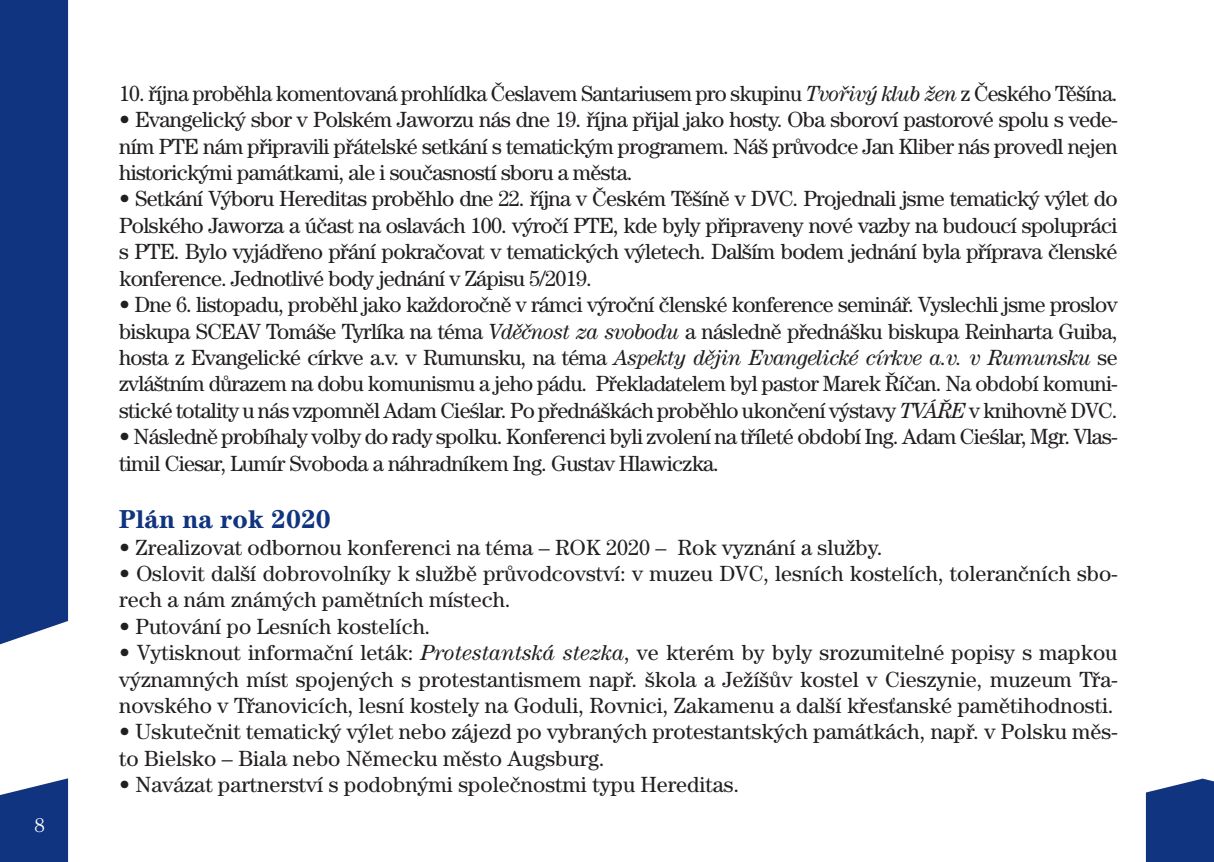
<style>
.page{position:relative;width:1214px;height:862px;background:#fff}
.page>*{position:absolute;margin:0;border:0;box-sizing:border-box;transform-origin:0 0}
.t1{font:700 26px "Century CE";color:#10347f}
.t2{font:22px/26.4px "Century CE";color:#231f20;text-align:justify}
.t3{font:22px/26.4px "Century CE";letter-spacing:-.03em;color:#231f20}
.t4{font:300 20px "Century CE";color:#fff}
.s1{font-style:italic}
</style>
<div class="page">
<svg style="left:1145px;top:778px;width:68px;height:84px"></svg>
<div style="left:0;top:0;width:68px;height:862px;background:#10347f"></div>
<svg style="left:0;top:619px;width:69px;height:190px"></svg>
<p class="t4" style="left:34px;top:814px;width:12px">8</p>
<p class="t3" style="left:119px;top:80px;width:999px">10. října proběhla komentovaná prohlídka Česlavem Santariusem pro skupinu <span class="s1">Tvořivý klub žen</span> z Českého Těšína.</p>
<p class="t2" style="left:119px;top:106px;width:999px">• Evangelický sbor v Polském Jaworzu nás dne 19. října přijal jako hosty. Oba sboroví pastorové spolu s vede&shy;ním PTE nám připravili přátelské setkání s tematickým programem. Náš průvodce Jan Kliber nás provedl nejen historickými památkami, ale i současností sboru a města.</p>
<p class="t2" style="left:119px;top:185px;width:999px">• Setkání Výboru Hereditas proběhlo dne 22. října v Českém Těšíně v DVC. Projednali jsme tematický výlet do Polského Jaworza a účast na oslavách 100. výročí PTE, kde byly připraveny nové vazby na budoucí spolupráci s PTE. Bylo vyjádřeno přání pokračovat v tematických výletech. Dalším bodem jednání byla příprava členské konference. Jednotlivé body jednání v Zápisu 5/2019.</p>
<p class="t2" style="left:119px;top:291px;width:999px">• Dne 6. listopadu, proběhl jako každoročně v rámci výroční členské konference seminář. Vyslechli jsme proslov biskupa SCEAV Tomáše Tyrlíka na téma <span class="s1">Vděčnost za svobodu</span> a následně přednášku biskupa Reinharta Guiba, hosta z Evangelické církve a.v. v Rumunsku, na téma <span class="s1">Aspekty dějin Evangelické církve a.v. v Rumunsku</span> se zvláštním důrazem na dobu komunismu a jeho pádu. Překladatelem byl pastor Marek Říčan. Na období komuni&shy;stické totality u nás vzpomněl Adam Cieślar. Po přednáškách proběhlo ukončení výstavy <span class="s1">TVÁŘE</span> v knihovně DVC.</p>
<p class="t3" style="left:119px;top:423px;width:999px">• Následně probíhaly volby do rady spolku. Konferenci byli zvolení na tříleté období Ing. Adam Cieślar, Mgr. Vlas&shy;timil Ciesar, Lumír Svoboda a náhradníkem Ing. Gustav Hlawiczka.</p>
<p class="t1" style="left:119px;top:504px;width:213px">Plán na rok 2020</p>
<p class="t2" style="left:119px;top:533px;width:765px">• Zrealizovat odbornou konferenci na téma – ROK 2020 – Rok vyznání a služby.</p>
<p class="t2" style="left:119px;top:560px;width:999px">• Oslovit další dobrovolníky k službě průvodcovství: v muzeu DVC, lesních kostelích, tolerančních sbo&shy;rech a nám známých pamětních místech.</p>
<p class="t2" style="left:119px;top:613px;width:313px">• Putování po Lesních kostelích.</p>
<p class="t2" style="left:119px;top:639px;width:999px">• Vytisknout informační leták: <span class="s1">Protestantská stezka</span>, ve kterém by byly srozumitelné popisy s mapkou významných míst spojených s protestantismem např. škola a Ježíšův kostel v Cieszynie, muzeum Třa&shy;novského v Třanovicích, lesní kostely na Goduli, Rovnici, Zakamenu a další křesťanské pamětihodnosti.</p>
<p class="t2" style="left:119px;top:718px;width:999px">• Uskutečnit tematický výlet nebo zájezd po vybraných protestantských památkách, např. v Polsku měs&shy;to Bielsko – Biala nebo Německu město Augsburg.</p>
<p class="t2" style="left:119px;top:771px;width:621px">• Navázat partnerství s podobnými společnostmi typu Hereditas.</p>
</div>
